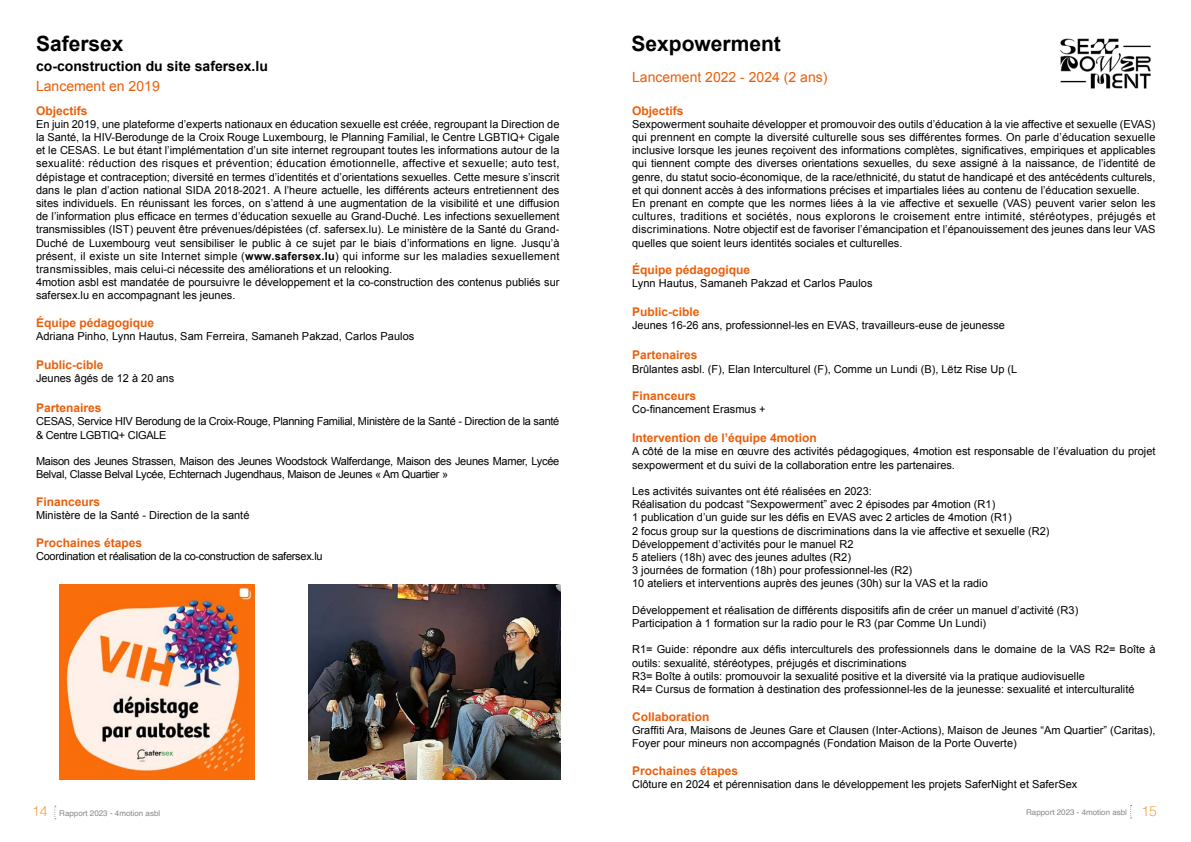
<style>
.page{position:relative;width:1191px;height:842px;background:#fff}
.page>*{position:absolute;margin:0;border:0;box-sizing:border-box;transform-origin:0 0}
.t1{font:700 21px "Arial";color:#000}
.t2{font:14px "Arial";color:#ea5f0b}
.t3{font:700 14px "Arial";color:#000}
.t4{font:700 12px "Arial";color:#ea5f0b}
.t5{font:11px/13.2px "Arial";color:#000}
.t6{font:11px/13.2px "Arial";letter-spacing:-.025em;color:#000}
.t7{font:8px "Helvetica";color:#898887}
.s1{font-weight:700}
.s2{font-weight:300;font-size:14px;color:#f1a048}
</style>
<div class="page">
<svg style="left:54px;top:806px;width:2px;height:13px"></svg>
<img style="left:59px;top:584px;width:195px;height:196px">
<img style="left:309px;top:584px;width:251px;height:196px">
<img style="left:1060px;top:38px;width:91px;height:51px">
<h1 class="t1" style="left:36px;top:30px;width:89px">Safersex</h1>
<p class="t3" style="left:36px;top:57px;width:233px">co-construction du site safersex.lu</p>
<p class="t2" style="left:36px;top:77px;width:125px">Lancement en 2019</p>
<p class="t4" style="left:36px;top:102px;width:53px">Objectifs</p>
<p class="t5" style="left:36px;top:117px;width:525px">En juin 2019, une plateforme d’experts nationaux en éducation sexuelle est créée, regroupant la Direction de la Santé, la HIV-Berodunge de la Croix Rouge Luxembourg, le Planning Familial, le Centre LGBTIQ+ Cigale et le CESAS. Le but étant l’implémentation d’un site internet regroupant toutes les informations autour de la sexualité: réduction des risques et prévention; éducation émotionnelle, affective et sexuelle; auto test, dépistage et contraception; diversité en termes d’identités et d’orientations sexuelles. Cette mesure s’inscrit dans le plan d’action national SIDA 2018-2021. A l’heure actuelle, les différents acteurs entretiennent des sites individuels. En réunissant les forces, on s’attend à une augmentation de la visibilité et une diffusion de l’information plus efficace en termes d’éducation sexuelle au Grand-Duché. Les infections sexuellement transmissibles (IST) peuvent être prévenues/dépistées (cf. safersex.lu). Le ministère de la Santé du Grand-Duché de Luxembourg veut sensibiliser le public à ce sujet par le biais d’informations en ligne. Jusqu’à présent, il existe un site Internet simple (<span class="s1">www.safersex.lu</span>) qui informe sur les maladies sexuellement transmissibles, mais celui-ci nécessite des améliorations et un relooking.<br>4motion asbl est mandatée de poursuivre le développement et la co-construction des contenus publiés sur safersex.lu en accompagnant les jeunes.</p>
<p class="t4" style="left:36px;top:315px;width:120px">Équipe pédagogique</p>
<p class="t5" style="left:36px;top:330px;width:380px">Adriana Pinho, Lynn Hautus, Sam Ferreira, Samaneh Pakzad, Carlos Paulos</p>
<p class="t4" style="left:36px;top:357px;width:69px">Public-cible</p>
<p class="t5" style="left:36px;top:372px;width:140px">Jeunes âgés de 12 à 20 ans</p>
<p class="t4" style="left:36px;top:400px;width:67px">Partenaires</p>
<p class="t6" style="left:36px;top:415px;width:525px">CESAS, Service HIV Berodung de la Croix-Rouge, Planning Familial, Ministère de la Santé - Direction de la santé &amp; Centre LGBTIQ+ CIGALE</p>
<p class="t6" style="left:36px;top:455px;width:525px">Maison des Jeunes Strassen, Maison des Jeunes Woodstock Walferdange, Maison des Jeunes Mamer, Lycée<br>Belval, Classe Belval Lycée, Echternach Jugendhaus, Maison de Jeunes « Am Quartier »</p>
<p class="t4" style="left:36px;top:494px;width:66px">Financeurs</p>
<p class="t5" style="left:36px;top:509px;width:215px">Ministère de la Santé - Direction de la santé</p>
<p class="t4" style="left:36px;top:534px;width:108px">Prochaines étapes</p>
<p class="t6" style="left:36px;top:549px;width:288px">Coordination et réalisation de la co-construction de safersex.lu</p>
<h1 class="t1" style="left:631px;top:30px;width:151px">Sexpowerment</h1>
<p class="t2" style="left:632px;top:68px;width:197px">Lancement 2022 - 2024 (2 ans)</p>
<p class="t4" style="left:632px;top:102px;width:53px">Objectifs</p>
<p class="t5" style="left:632px;top:117px;width:525px">Sexpowerment souhaite développer et promouvoir des outils d’éducation à la vie affective et sexuelle (EVAS) qui prennent en compte la diversité culturelle sous ses différentes formes. On parle d’éducation sexuelle inclusive lorsque les jeunes reçoivent des informations complètes, significatives, empiriques et applicables qui tiennent compte des diverses orientations sexuelles, du sexe assigné à la naissance, de l’identité de genre, du statut socio-économique, de la race/ethnicité, du statut de handicapé et des antécédents culturels, et qui donnent accès à des informations précises et impartiales liées au contenu de l’éducation sexuelle.<br>En prenant en compte que les normes liées à la vie affective et sexuelle (VAS) peuvent varier selon les cultures, traditions et sociétés, nous explorons le croisement entre intimité, stéréotypes, préjugés et discriminations. Notre objectif est de favoriser l’émancipation et l’épanouissement des jeunes dans leur VAS quelles que soient leurs identités sociales et culturelles.</p>
<p class="t4" style="left:632px;top:262px;width:120px">Équipe pédagogique</p>
<p class="t5" style="left:632px;top:277px;width:242px">Lynn Hautus, Samaneh Pakzad et Carlos Paulos</p>
<p class="t4" style="left:632px;top:304px;width:69px">Public-cible</p>
<p class="t5" style="left:632px;top:319px;width:374px">Jeunes 16-26 ans, professionnel-les en EVAS, travailleurs-euse de jeunesse</p>
<p class="t4" style="left:632px;top:347px;width:67px">Partenaires</p>
<p class="t5" style="left:632px;top:362px;width:387px">Brûlantes asbl. (F), Elan Interculturel (F), Comme un Lundi (B), Lëtz Rise Up (L</p>
<p class="t4" style="left:632px;top:388px;width:66px">Financeurs</p>
<p class="t5" style="left:632px;top:403px;width:135px">Co-financement Erasmus +</p>
<p class="t4" style="left:632px;top:430px;width:186px">Intervention de l’équipe 4motion</p>
<p class="t5" style="left:632px;top:445px;width:525px">A côté de la mise en œuvre des activités pédagogiques, 4motion est responsable de l’évaluation du projet sexpowerment et du suivi de la collaboration entre les partenaires.</p>
<p class="t5" style="left:632px;top:485px;width:419px">Les activités suivantes ont été réalisées en 2023:<br>Réalisation du podcast “Sexpowerment” avec 2 épisodes par 4motion (R1)<br>1 publication d’un guide sur les défis en EVAS avec 2 articles de 4motion (R1)<br>2 focus group sur la questions de discriminations dans la vie affective et sexuelle (R2)<br>Développement d’activités pour le manuel R2<br>5 ateliers (18h) avec des jeunes adultes (R2)<br>3 journées de formation (18h) pour professionnel-les (R2)<br>10 ateliers et interventions auprès des jeunes (30h) sur la VAS et la radio</p>
<p class="t5" style="left:632px;top:603px;width:448px">Développement et réalisation de différents dispositifs afin de créer un manuel d’activité (R3)<br>Participation à 1 formation sur la radio pour le R3 (par Comme Un Lundi)</p>
<p class="t5" style="left:632px;top:643px;width:525px">R1= Guide: répondre aux défis interculturels des professionnels dans le domaine de la VAS R2= Boîte à outils: sexualité, stéréotypes, préjugés et discriminations<br>R3= Boîte à outils: promouvoir la sexualité positive et la diversité via la pratique audiovisuelle<br>R4= Cursus de formation à destination des professionnel-les de la jeunesse: sexualité et interculturalité</p>
<p class="t4" style="left:632px;top:708px;width:79px">Collaboration</p>
<p class="t5" style="left:632px;top:723px;width:525px">Graffiti Ara, Maisons de Jeunes Gare et Clausen (Inter-Actions), Maison de Jeunes “Am Quartier” (Caritas),<br>Foyer pour mineurs non accompagnés (Fondation Maison de la Porte Ouverte)</p>
<p class="t4" style="left:632px;top:762px;width:108px">Prochaines étapes</p>
<p class="t5" style="left:632px;top:777px;width:447px">Clôture en 2024 et pérennisation dans le développement les projets SaferNight et SaferSex</p>
<p class="t7" style="left:32px;top:807px;width:130px"><span class="s2">14</span> Rapport 2023 - 4motion asbl</p>
<p class="t7" style="left:1026px;top:806px;width:132px">Rapport 2023 - 4motion asbl <span class="s2">15</span></p>
</div>
